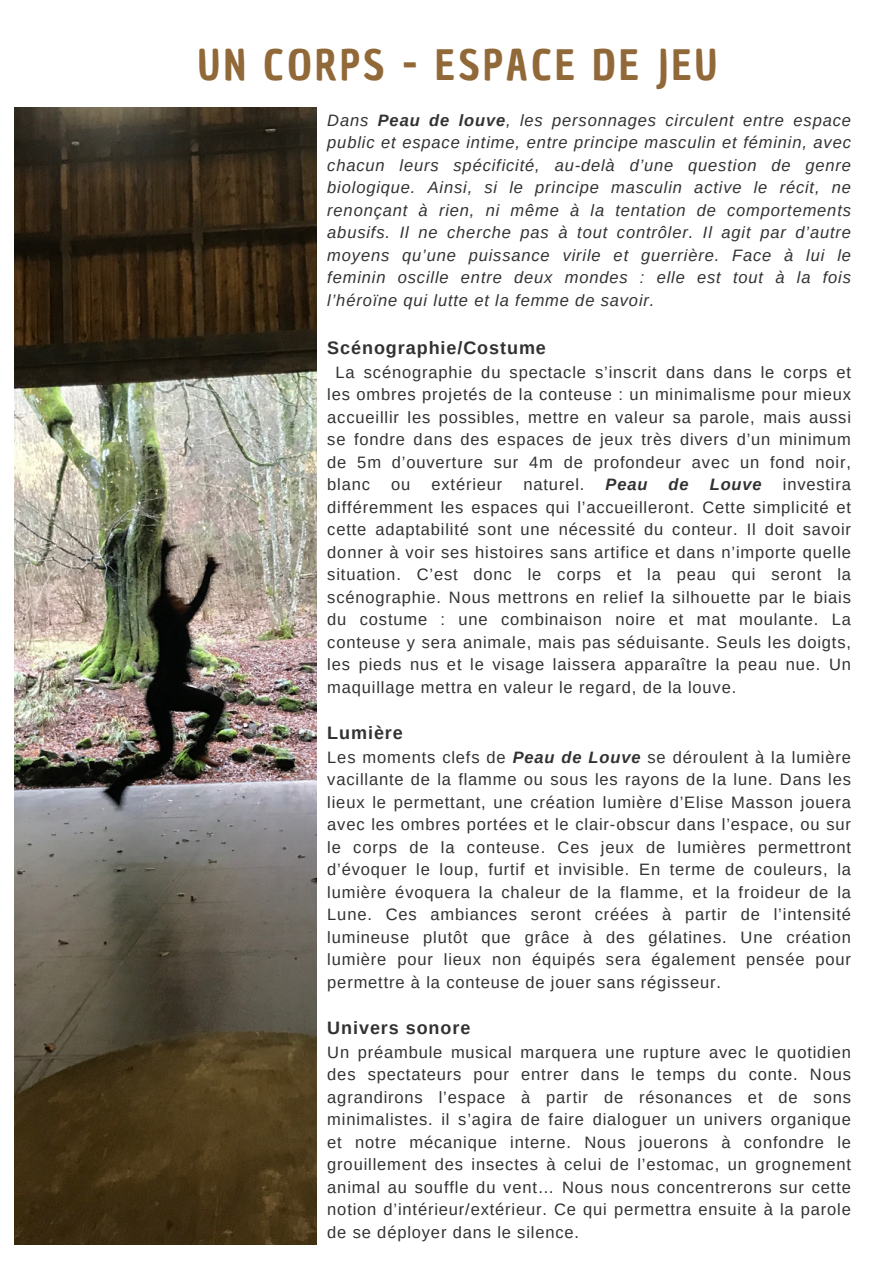
<style>
.page{position:relative;width:894px;height:1264px;background:#fff}
.page>*{position:absolute;margin:0;border:0;box-sizing:border-box;transform-origin:0 0}
.t1{font:40.95px "Chau Philomene One";letter-spacing:.08em;color:#916939}
.t2{font:700 18px "Arimo";letter-spacing:.05em;color:#323232}
.t3{font:16.5px/22.5px "Arimo";letter-spacing:.05em;color:#323232;text-align:justify}
.t4{font:italic 16.5px/22.5px "Arimo";letter-spacing:.05em;color:#323232;text-align:justify}
.t5{font:italic 700 16.5px "Arimo";letter-spacing:.05em;color:#323232}
.s1{font-weight:700}
.s2{font-weight:700;font-style:italic}
</style>
<div class="page">
<img style="left:15px;top:107px;width:301px;height:1137px">
<h1 class="t1" style="left:198px;top:37px;width:520px">UN CORPS - ESPACE DE JEU</h1>
<p class="t4" style="left:327px;top:109px;width:525px">Dans <span class="s1">Peau de louve</span>, les personnages circulent entre espace public et espace intime, entre principe masculin et féminin, avec chacun leurs spécificité, au-delà d’une question de genre biologique. Ainsi, si le principe masculin active le récit, ne renonçant à rien, ni même à la tentation de comportements abusifs. Il ne cherche pas à tout contrôler. Il agit par d’autre moyens qu’une puissance virile et guerrière. Face à lui le feminin oscille entre deux mondes : elle est tout à la fois l’héroïne qui lutte et la femme de savoir.</p>
<p class="t2" style="left:327px;top:338px;width:220px">Scénographie/Costume</p>
<p class="t3" style="left:327px;top:361px;width:525px;text-indent:8px">La scénographie du spectacle s’inscrit dans dans le corps et les ombres projetés de la conteuse : un minimalisme pour mieux accueillir les possibles, mettre en valeur sa parole, mais aussi se fondre dans des espaces de jeux très divers d’un minimum de 5m d’ouverture sur 4m de profondeur avec un fond noir, blanc</p>
<p class="t3" style="left:391px;top:473px;width:21px">ou</p>
<p class="t3" style="left:431px;top:473px;width:72px">extérieur</p>
<p class="t3" style="left:523px;top:473px;width:62px">naturel.</p>
<p class="t5" style="left:605px;top:475px;width:43px">Peau</p>
<p class="t5" style="left:668px;top:475px;width:22px">de</p>
<p class="t5" style="left:709px;top:475px;width:53px">Louve</p>
<p class="t3" style="left:327px;top:473px;width:525px;text-indent:455px">investira différemment les espaces qui l’accueilleront. Cette simplicité et cette adaptabilité sont une nécessité du conteur. Il doit savoir donner à voir ses histoires sans artifice et dans n’importe quelle situation. C’est donc le corps et la peau qui seront la scénographie. Nous mettrons en relief la silhouette par le biais du costume : une combinaison noire et mat moulante. La conteuse y sera animale, mais pas séduisante. Seuls les doigts, les pieds nus et le visage laissera apparaître la peau nue. Un maquillage mettra en valeur le regard, de la louve.</p>
<p class="t2" style="left:327px;top:722px;width:77px">Lumière</p>
<p class="t3" style="left:327px;top:745px;width:525px">Les moments clefs de <span class="s2">Peau de Louve</span> se déroulent à la lumière vacillante de la flamme ou sous les rayons de la lune. Dans les lieux le permettant, une création lumière d’Elise Masson jouera avec les ombres portées et le clair-obscur dans l’espace, ou sur le corps de la conteuse. Ces jeux de lumières permettront d’évoquer le loup, furtif et invisible. En terme de couleurs, la lumière évoquera la chaleur de la flamme, et la froideur de la Lune. Ces ambiances seront créées à partir de l’intensité lumineuse plutôt que grâce à des gélatines. Une création lumière pour lieux non équipés sera également pensée pour permettre à la conteuse de jouer sans régisseur.</p>
<p class="t2" style="left:327px;top:1017px;width:144px">Univers sonore</p>
<p class="t3" style="left:327px;top:1040px;width:525px">Un préambule musical marquera une rupture avec le quotidien des spectateurs pour entrer dans le temps du conte. Nous agrandirons l’espace à partir de résonances et de sons minimalistes. il s’agira de faire dialoguer un univers organique et notre mécanique interne. Nous jouerons à confondre le grouillement des insectes à celui de l’estomac, un grognement animal au souffle du vent… Nous nous concentrerons sur cette notion d’intérieur/extérieur. Ce qui permettra ensuite à la parole de se déployer dans le silence.</p>
</div>
